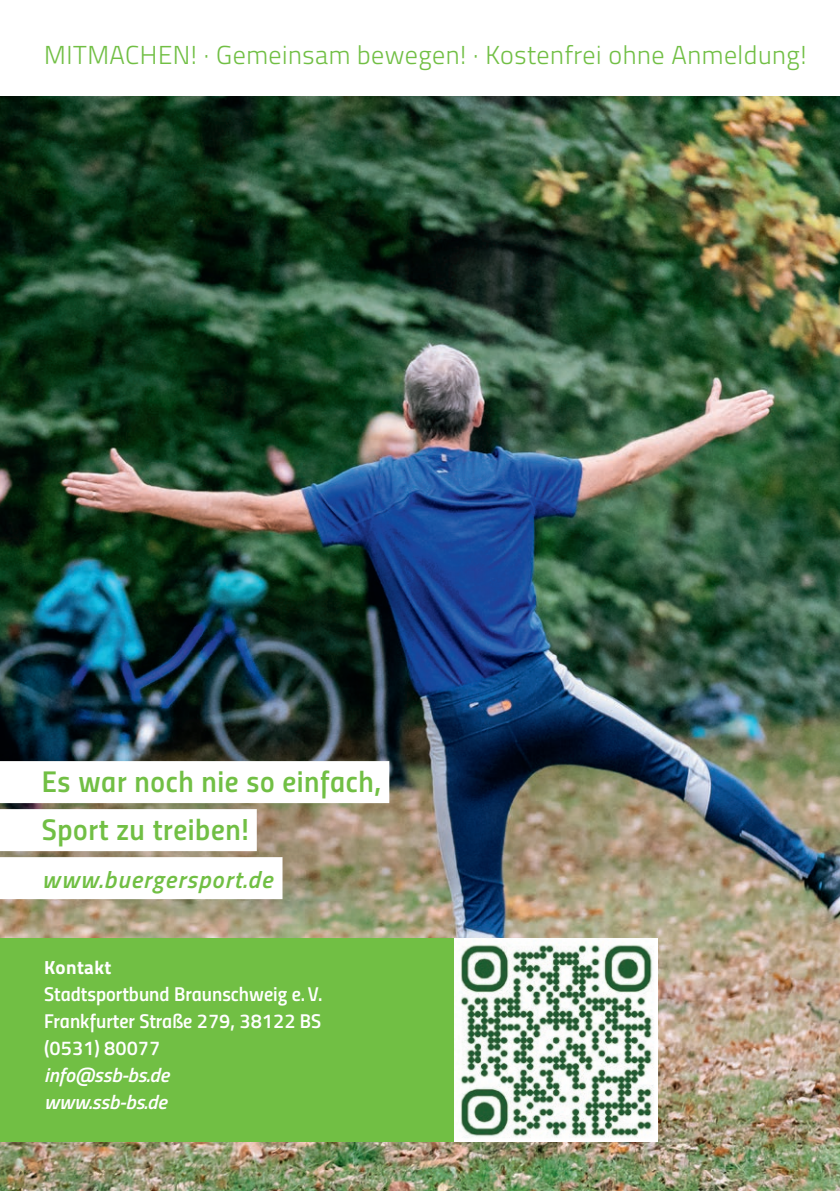
<style>
.page{position:relative;width:840px;height:1191px;background:#fff}
.page>*{position:absolute;margin:0;border:0;box-sizing:border-box;transform-origin:0 0}
.t1{font:30px/48px "Titillium Semibold Upright";letter-spacing:.02em;color:#71bf44}
.t2{font:300 26px "Titillium";letter-spacing:.02em;color:#71bf44}
.t3{font:italic 600 24px "Titillium";letter-spacing:.05em;color:#71bf44}
.t4{font:20px/27px "Titillium Semibold Upright";color:#fff;text-align:justify}
.t5{font:italic 600 20px/27px "Titillium";color:#fff}
.t6{font:700 19px "Titillium";letter-spacing:.02em;color:#fff}
</style>
<div class="page">
<img style="left:0;top:96px;width:839px;height:1095px">
<div style="left:0;top:938px;width:456px;height:203px;background:#71bf44"></div>
<div style="left:0;top:761px;width:389px;height:42px;background:#fff"></div>
<div style="left:0;top:809px;width:257px;height:42px;background:#fff"></div>
<div style="left:0;top:857px;width:282px;height:42px;background:#fff"></div>
<img style="left:454px;top:938px;width:203px;height:203px">
<h2 class="t2" style="left:44px;top:36px;width:763px">MITMACHEN! · Gemeinsam bewegen! · Kostenfrei ohne Anmeldung!</h2>
<h1 class="t1" style="left:42px;top:756px;width:341px">Es war noch nie so einfach,<br>Sport zu treiben!</h1>
<p class="t3" style="left:42px;top:861px;width:232px">www.buergersport.de</p>
<p class="t6" style="left:44px;top:953px;width:69px">Kontakt</p>
<p class="t4" style="left:44px;top:979px;width:279px">Stadtsportbund Braunschweig e.V.<br>Frankfurter Straße 279, 38122 BS (0531) 80077</p>
<p class="t5" style="left:44px;top:1060px;width:126px">info@ssb-bs.de www.ssb-bs.de</p>
</div>
